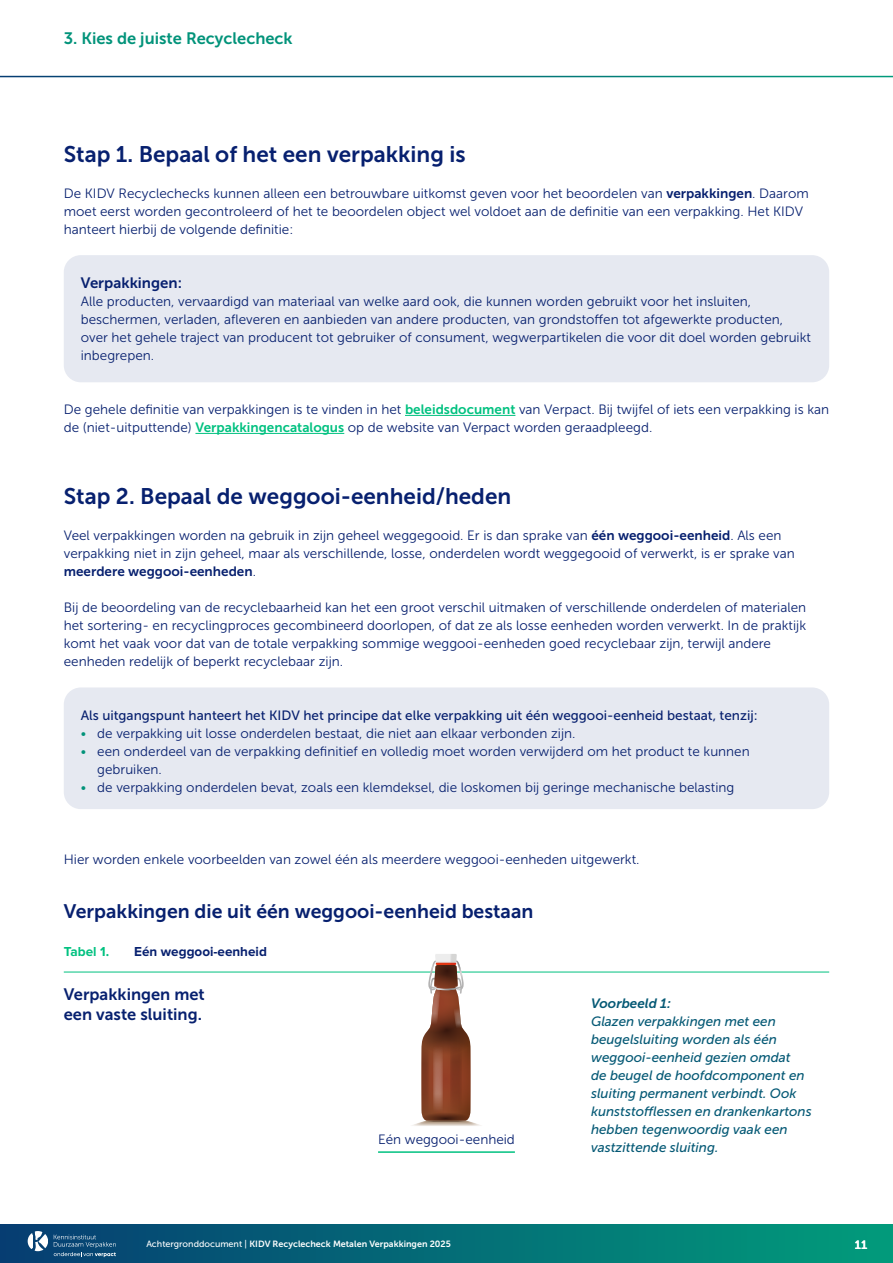
<style>
.page{position:relative;width:893px;height:1263px;background:#fff}
.page>*{position:absolute;margin:0;border:0;box-sizing:border-box;transform-origin:0 0}
.BODY{font:22.5px "Museo Sans 700";color:#07206f}
.BODY-2{font:19.5px "Museo Sans 700";color:#07206f}
.BODY-3{font:16.5px/19.8px "Museo Sans 700";color:#07206f}
.BODY-4{font:16.5px "Museo Sans 700";color:#02937a}
.BODY-5{font:15px "Museo Sans 700";color:#07206f}
.BODY-6{font:13.5px/18px "Museo Sans 300";color:#07206f}
.BODY-7{font:italic 13.5px/18px "Museo Sans 500";color:#055975}
.BODY-8{font:13.5px "Museo Sans 500";color:#07206f}
.TUSSENKOP{font:700 13.5px "Proxima Nova";color:#07206f}
.BODY-9{font:italic 13.5px "Museo Sans 700";color:#055975}
.TUSSENKOP-2{font:700 13.5px "Proxima Nova";color:#01c180}
.t1{font:12px "Museo Sans 700";color:#fff}
.t2{font:9px "Museo Sans 700";color:#fff}
.s1{font-family:"Museo Sans 700"}
.s2{font-family:"Museo Sans 700";color:#01c180}
.s3{color:#02937a}
.s4{font-family:"Museo Sans 500"}
</style>
<div class="page">
<div style="left:0;top:1225px;width:893px;height:38px;background:linear-gradient(to right,#063d72,#029c7b)"></div>
<svg style="left:27px;top:1231px;width:89px;height:26px"></svg>
<hr style="left:405px;top:415px;width:110px;height:1px;background:#01c180">
<hr style="left:195px;top:433px;width:149px;height:1px;background:#01c180">
<div style="left:64px;top:255px;width:765px;height:127px;background:#e6e9f1;border-radius:17px"></div>
<div style="left:64px;top:687px;width:765px;height:122px;background:#e6e9f1;border-radius:17px"></div>
<hr style="left:64px;top:972px;width:765px;height:1px;background:#01c180">
<svg style="left:406px;top:954px;width:81px;height:172px"></svg>
<svg style="left:422px;top:1120px;width:46px;height:2px"></svg>
<hr style="left:378px;top:1151px;width:137px;height:2px;background:#01c180">
<svg style="left:0;top:75px;width:893px;height:2px"></svg>
<p class="BODY-4" style="left:64px;top:30px;width:230px">3. Kies de juiste Recyclecheck</p>
<p class="BODY" style="left:64px;top:142px;width:403px">Stap 1. Bepaal of het een verpakking is</p>
<p class="BODY-6" style="left:64px;top:184px;width:746px">De KIDV Recyclechecks kunnen alleen een betrouwbare uitkomst geven voor het beoordelen van <span class="s1">verpakkingen</span>. Daarom moet eerst worden gecontroleerd of het te beoordelen object wel voldoet aan de definitie van een verpakking. Het KIDV hanteert hierbij de volgende definitie:</p>
<p class="BODY-5" style="left:81px;top:274px;width:103px">Verpakkingen:</p>
<p class="BODY-6" style="left:81px;top:292px;width:732px">Alle producten, vervaardigd van materiaal van welke aard ook, die kunnen worden gebruikt voor het insluiten, beschermen, verladen, afleveren en aanbieden van andere producten, van grondstoffen tot afgewerkte producten, over het gehele traject van producent tot gebruiker of consument, wegwerpartikelen die voor dit doel worden gebruikt inbegrepen.</p>
<p class="BODY-6" style="left:64px;top:400px;width:767px">De gehele definitie van verpakkingen is te vinden in het <span class="s2">beleidsdocument</span> van Verpact. Bij twijfel of iets een verpakking is kan de (niet-uitputtende) <span class="s2">Verpakkingencatalogus</span> op de website van Verpact worden geraadpleegd.</p>
<p class="BODY" style="left:64px;top:484px;width:449px">Stap 2. Bepaal de weggooi-eenheid/heden</p>
<p class="BODY-6" style="left:64px;top:526px;width:733px">Veel verpakkingen worden na gebruik in zijn geheel weggegooid. Er is dan sprake van <span class="s1">één weggooi-eenheid</span>. Als een verpakking niet in zijn geheel, maar als verschillende, losse, onderdelen wordt weggegooid of verwerkt, is er sprake van <span class="s1">meerdere weggooi-eenheden</span>.</p>
<p class="BODY-6" style="left:64px;top:598px;width:744px">Bij de beoordeling van de recyclebaarheid kan het een groot verschil uitmaken of verschillende onderdelen of materialen het sortering- en recyclingproces gecombineerd doorlopen, of dat ze als losse eenheden worden verwerkt. In de praktijk komt het vaak voor dat van de totale verpakking sommige weggooi-eenheden goed recyclebaar zijn, terwijl andere eenheden redelijk of beperkt recyclebaar zijn.</p>
<p class="BODY-8" style="left:81px;top:708px;width:678px">Als uitgangspunt hanteert het KIDV het principe dat elke verpakking uit één weggooi-eenheid bestaat, tenzij:</p>
<p class="BODY-6" style="left:81px;top:724px;width:496px"><span class="s3">•</span> de verpakking uit losse onderdelen bestaat, die niet aan elkaar verbonden zijn.</p>
<p class="BODY-6" style="left:97px;top:742px;width:654px;text-indent:-16px"><span class="s3">•</span> een onderdeel van de verpakking definitief en volledig moet worden verwijderd om het product te kunnen gebruiken.</p>
<p class="BODY-6" style="left:81px;top:778px;width:655px"><span class="s3">•</span> de verpakking onderdelen bevat, zoals een klemdeksel, die loskomen bij geringe mechanische belasting</p>
<p class="BODY-6" style="left:64px;top:850px;width:577px">Hier worden enkele voorbeelden van zowel één als meerdere weggooi-eenheden uitgewerkt.</p>
<p class="BODY-2" style="left:64px;top:900px;width:471px">Verpakkingen die uit één weggooi-eenheid bestaan</p>
<p class="TUSSENKOP-2" style="left:64px;top:945px;width:47px">Tabel 1.</p>
<p class="TUSSENKOP" style="left:134px;top:945px;width:134px">Eén weggooi-eenheid</p>
<p class="BODY-3" style="left:64px;top:984px;width:143px">Verpakkingen met een vaste sluiting.</p>
<p class="BODY-9" style="left:591px;top:996px;width:82px">Voorbeeld 1:</p>
<p class="BODY-7" style="left:591px;top:1012px;width:222px">Glazen verpakkingen met een beugelsluiting worden als één weggooi-eenheid gezien omdat<br>de beugel de hoofdcomponent en sluiting permanent verbindt. Ook kunststofflessen en drankenkartons hebben tegenwoordig vaak een vastzittende sluiting.</p>
<p class="BODY-6" style="left:378px;top:1131px;width:138px">Eén weggooi-eenheid</p>
<p class="t2" style="left:146px;top:1239px;width:306px"><span class="s4">Achtergronddocument |</span> KIDV Recyclecheck Metalen Verpakkingen 2025</p>
<p class="t1" style="left:855px;top:1238px;width:14px">11</p>
</div>
